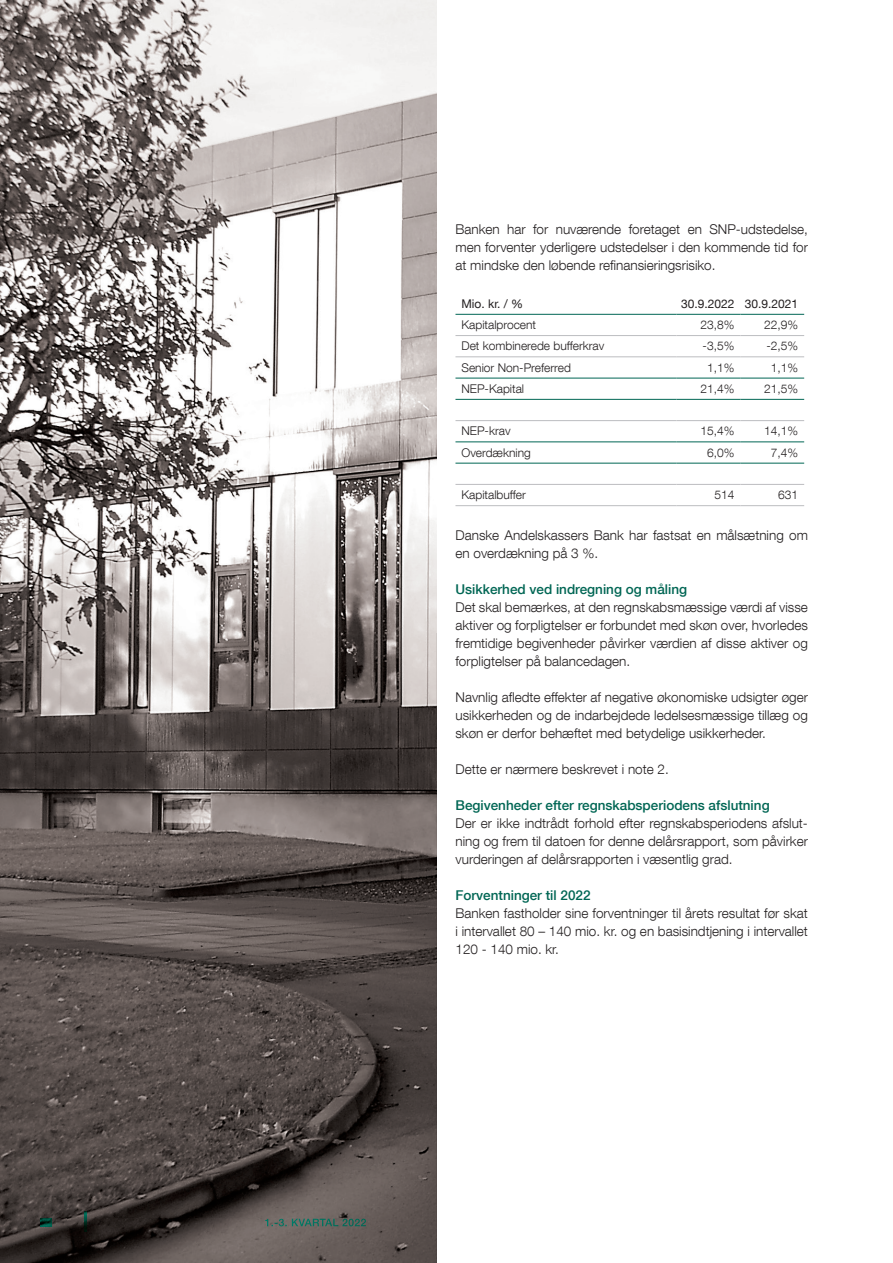
<style>
.page{position:relative;width:893px;height:1263px;background:#fff}
.page>*{position:absolute;margin:0;border:0;box-sizing:border-box;transform-origin:0 0}
.t1{font:300 13.5px/18px "Helvetica Neue LT Com";color:#231f20;text-align:justify}
.t2{font:500 13.5px "Helvetica Neue LT Com";color:#006654}
.t3{font:300 12px "Helvetica Neue LT Com";color:#231f20}
.t4{font:12px "Helvetica Neue LT Com";color:#231f20}
</style>
<div class="page">
<hr style="left:455px;top:335px;width:222px;height:1px;background:#bcbdc0">
<hr style="left:677px;top:335px;width:63px;height:1px;background:#bcbdc0">
<hr style="left:740px;top:335px;width:64px;height:1px;background:#bcbdc0">
<hr style="left:455px;top:357px;width:222px;height:1px;background:#bcbdc0">
<hr style="left:677px;top:357px;width:63px;height:1px;background:#bcbdc0">
<hr style="left:740px;top:357px;width:64px;height:1px;background:#bcbdc0">
<hr style="left:455px;top:420px;width:222px;height:1px;background:#bcbdc0">
<hr style="left:677px;top:420px;width:63px;height:1px;background:#bcbdc0">
<hr style="left:740px;top:420px;width:64px;height:1px;background:#bcbdc0">
<hr style="left:455px;top:484px;width:222px;height:1px;background:#bcbdc0">
<hr style="left:677px;top:484px;width:63px;height:1px;background:#bcbdc0">
<hr style="left:740px;top:484px;width:64px;height:1px;background:#bcbdc0">
<hr style="left:455px;top:505px;width:222px;height:1px;background:#bcbdc0">
<hr style="left:677px;top:505px;width:63px;height:1px;background:#bcbdc0">
<hr style="left:740px;top:505px;width:64px;height:1px;background:#bcbdc0">
<hr style="left:455px;top:378px;width:222px;height:1px;background:#006654">
<hr style="left:677px;top:378px;width:63px;height:1px;background:#006654">
<hr style="left:740px;top:378px;width:64px;height:1px;background:#006654">
<hr style="left:455px;top:399px;width:222px;height:1px;background:#006654">
<hr style="left:677px;top:399px;width:63px;height:1px;background:#006654">
<hr style="left:740px;top:399px;width:64px;height:1px;background:#006654">
<hr style="left:455px;top:441px;width:222px;height:1px;background:#006654">
<hr style="left:677px;top:441px;width:63px;height:1px;background:#006654">
<hr style="left:740px;top:441px;width:64px;height:1px;background:#006654">
<hr style="left:455px;top:463px;width:222px;height:1px;background:#006654">
<hr style="left:677px;top:463px;width:63px;height:1px;background:#006654">
<hr style="left:740px;top:463px;width:64px;height:1px;background:#006654">
<hr style="left:455px;top:314px;width:222px;height:1px;background:#006654">
<hr style="left:677px;top:314px;width:63px;height:1px;background:#006654">
<hr style="left:740px;top:314px;width:64px;height:1px;background:#006654">
<img style="left:0;top:0;width:437px;height:1263px">
<svg style="left:40px;top:1218px;width:26px;height:9px"></svg>
<svg style="left:85px;top:1212px;width:1px;height:20px"></svg>
<img style="left:103px;top:1218px;width:152px;height:8px">
<img style="left:265px;top:1219px;width:101px;height:7px">
<p class="t1" style="left:455px;top:220px;width:354px">Banken har for nuværende foretaget en SNP-udstedelse, men forventer yderligere udstedelser i den kommende tid for at mindske den løbende refinansieringsrisiko.</p>
<p class="t4" style="left:461px;top:296px;width:63px">Mio. kr. / %</p>
<p class="t4" style="left:681px;top:296px;width:119px">30.9.2022 30.9.2021</p>
<p class="t3" style="left:461px;top:318px;width:76px">Kapitalprocent</p>
<p class="t3" style="left:700px;top:318px;width:36px">23,8%</p>
<p class="t3" style="left:764px;top:318px;width:36px">22,9%</p>
<p class="t3" style="left:461px;top:339px;width:144px">Det kombinerede bufferkrav</p>
<p class="t3" style="left:703px;top:339px;width:33px">-3,5%</p>
<p class="t3" style="left:766px;top:339px;width:33px">-2,5%</p>
<p class="t3" style="left:461px;top:360px;width:111px">Senior Non-Preferred</p>
<p class="t3" style="left:707px;top:360px;width:29px">1,1%</p>
<p class="t3" style="left:771px;top:360px;width:29px">1,1%</p>
<p class="t3" style="left:461px;top:381px;width:64px">NEP-Kapital</p>
<p class="t3" style="left:700px;top:381px;width:36px">21,4%</p>
<p class="t3" style="left:764px;top:381px;width:36px">21,5%</p>
<p class="t3" style="left:461px;top:424px;width:51px">NEP-krav</p>
<p class="t3" style="left:700px;top:424px;width:36px">15,4%</p>
<p class="t3" style="left:764px;top:424px;width:36px">14,1%</p>
<p class="t3" style="left:461px;top:445px;width:71px">Overdækning</p>
<p class="t3" style="left:707px;top:445px;width:29px">6,0%</p>
<p class="t3" style="left:771px;top:445px;width:29px">7,4%</p>
<p class="t3" style="left:461px;top:488px;width:66px">Kapitalbuffer</p>
<p class="t3" style="left:714px;top:488px;width:22px">514</p>
<p class="t3" style="left:778px;top:488px;width:22px">631</p>
<p class="t1" style="left:455px;top:526px;width:354px">Danske Andelskassers Bank har fastsat en målsætning om en overdækning på 3 %.</p>
<p class="t2" style="left:455px;top:581px;width:233px">Usikkerhed ved indregning og måling</p>
<p class="t1" style="left:455px;top:598px;width:354px">Det skal bemærkes, at den regnskabsmæssige værdi af visse aktiver og forpligtelser er forbundet med skøn over, hvorledes fremtidige begivenheder påvirker værdien af disse aktiver og forpligtelser på balancedagen.</p>
<p class="t1" style="left:455px;top:688px;width:354px">Navnlig afledte effekter af negative økonomiske udsigter øger usikkerheden og de indarbejdede ledelsesmæssige tillæg og skøn er derfor behæftet med betydelige usikkerheder.</p>
<p class="t1" style="left:455px;top:760px;width:215px">Dette er nærmere beskrevet i note 2.</p>
<p class="t2" style="left:455px;top:797px;width:316px">Begivenheder efter regnskabsperiodens afslutning</p>
<p class="t1" style="left:455px;top:814px;width:354px">Der er ikke indtrådt forhold efter regnskabsperiodens afslut&shy;ning og frem til datoen for denne delårsrapport, som påvirker vurderingen af delårsrapporten i væsentlig grad.</p>
<p class="t2" style="left:455px;top:887px;width:137px">Forventninger til 2022</p>
<p class="t1" style="left:455px;top:904px;width:354px">Banken fastholder sine forventninger til årets resultat før skat i intervallet 80 – 140 mio. kr. og en basisindtjening i intervallet 120 - 140 mio. kr.</p>
</div>
